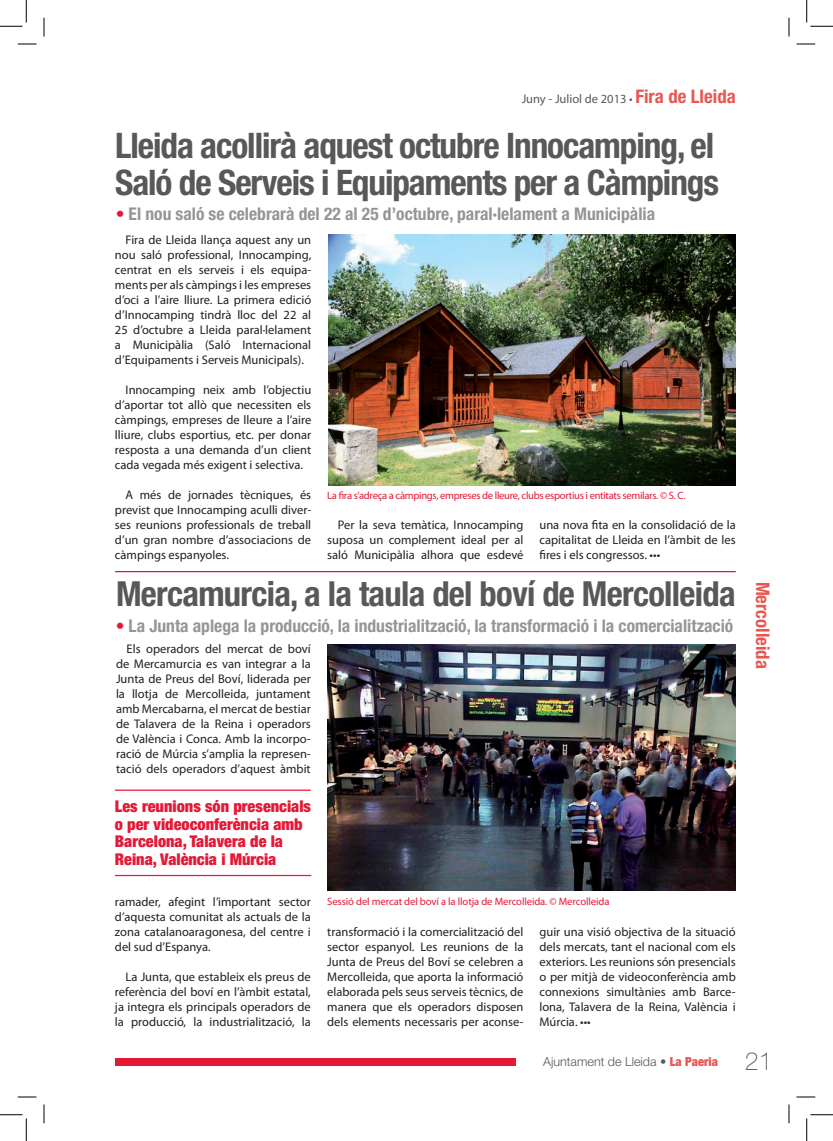
<style>
.page{position:relative;width:833px;height:1141px;background:#fff}
.page>*{position:absolute;margin:0;border:0;box-sizing:border-box;transform-origin:0 0}
.t1{font:700 condensed 35.25px/37.1px "Helvetica Neue LT Std";letter-spacing:-.03em;color:#57585a}
.t2{font:700 condensed 34.62px "Helvetica Neue LT Std";letter-spacing:-.02em;color:#57585a}
.t3{font:700 condensed 18.75px "Helvetica Neue LT Std";color:#e95652}
.t4{font:700 condensed 17.5px "Helvetica Neue LT Std";color:#939598}
.t5{font:900 condensed 16.25px/17.5px "Helvetica Neue LT Std";color:#e51836}
.t6{font:12.5px/15px "Myriad Pro";color:#231f20;text-align:justify}
.t7{font:12.5px "Myriad Pro";color:#57585a}
.t8{font:300 12.5px "Helvetica Neue LT Std";color:#57585a}
.t9{font:10.62px "Myriad Pro";letter-spacing:-.03em;color:#e51836}
.t10{font:10.62px "Myriad Pro";letter-spacing:-.01em;color:#e51836}
.s1{font-family:"Helvetica Neue LT Std";font-weight:700;font-stretch:condensed;font-size:18.75px;color:#e95652}
.s2{color:#e51836}
.s3{font-weight:500}
.s4{font-weight:900;font-stretch:condensed;color:#e95652}
.s5{font-weight:100;font-size:25px}
</style>
<div class="page">
<div style="left:115px;top:1058px;width:400px;height:7px;background:#e51836"></div>
<hr style="left:115px;top:874px;width:196px;height:2px;background:#e51836">
<hr style="left:115px;top:789px;width:195px;height:1px;background:#e51836">
<img style="left:327px;top:644px;width:408px;height:246px">
<img style="left:328px;top:234px;width:407px;height:252px">
<hr style="left:115px;top:571px;width:620px;height:1px;background:#e51836">
<svg style="left:18px;top:43px;width:18px;height:2px"></svg>
<svg style="left:796px;top:43px;width:18px;height:2px"></svg>
<svg style="left:18px;top:1096px;width:18px;height:1px"></svg>
<svg style="left:796px;top:1096px;width:18px;height:1px"></svg>
<svg style="left:43px;top:18px;width:2px;height:18px"></svg>
<svg style="left:43px;top:1104px;width:2px;height:19px"></svg>
<svg style="left:788px;top:18px;width:1px;height:18px"></svg>
<svg style="left:788px;top:1104px;width:1px;height:19px"></svg>
<svg style="left:0;top:0;width:27px;height:27px"></svg>
<svg style="left:0;top:1114px;width:27px;height:26px"></svg>
<svg style="left:806px;top:0;width:26px;height:27px"></svg>
<svg style="left:806px;top:1114px;width:26px;height:26px"></svg>
<p class="t7" style="left:521px;top:92px;width:215px">Juny - Juliol de 2013 • <span class="s1">Fira de Lleida</span></p>
<p class="t1" style="left:115px;top:126px;width:605px">Lleida acollirà aquest octubre Innocamping, el<br>Saló de Serveis i Equipaments per a Càmpings</p>
<p class="t4" style="left:116px;top:203px;width:540px"><span class="s2">•</span> El nou saló se celebrarà del 22 al 25 d’octubre, paral·lelament a Municipàlia</p>
<p class="t6" style="left:115px;top:232px;width:198px;text-indent:11px">Fira de Lleida llança aquest any un nou saló professional, Innocamping, centrat en els serveis i els equipa&shy;ments per als càmpings i les empreses d’oci a l’aire lliure. La primera edició d’Innocamping tindrà lloc del 22 al 25 d’octubre a Lleida paral·lelament a Municipàlia (Saló Internacional d’Equipaments i Serveis Municipals).</p>
<p class="t6" style="left:115px;top:382px;width:198px;text-indent:11px">Innocamping neix amb l’objectiu d’aportar tot allò que necessiten els càmpings, empreses de lleure a l’aire lliure, clubs esportius, etc. per donar resposta a una demanda d’un client cada vegada més exigent i selectiva.</p>
<p class="t6" style="left:115px;top:487px;width:198px;text-indent:11px">A més de jornades tècniques, és previst que Innocamping aculli diver&shy;ses reunions professionals de treball d’un gran nombre d’associacions de càmpings espanyoles.</p>
<p class="t9" style="left:327px;top:488px;width:360px">La fira s’adreça a càmpings, empreses de lleure, clubs esportius i entitats semilars. © S. C.</p>
<p class="t6" style="left:327px;top:517px;width:198px;text-indent:11px">Per la seva temàtica, Innocamping suposa un complement ideal per al saló Municipàlia alhora que esdevé</p>
<p class="t6" style="left:539px;top:517px;width:198px">una nova fita en la consolidació de la capitalitat de Lleida en l’àmbit de les fires i els congressos. •••</p>
<p class="t2" style="left:116px;top:573px;width:620px">Mercamurcia, a la taula del boví de Mercolleida</p>
<p class="t4" style="left:116px;top:614px;width:618px"><span class="s2">•</span> La Junta aplega la producció, la industrialització, la transformació i la comercialització</p>
<p class="t6" style="left:116px;top:641px;width:196px;text-indent:11px">Els operadors del mercat de boví de Mercamurcia es van integrar a la Junta de Preus del Boví, liderada per la llotja de Mercolleida, juntament amb Mercabarna, el mercat de bestiar de Talavera de la Reina i operadors de València i Conca. Amb la incorpo&shy;ració de Múrcia s’amplia la represen&shy;tació dels operadors d’aquest àmbit</p>
<p class="t5" style="left:115px;top:797px;width:197px">Les reunions són presencials o per videoconferència amb<br>Barcelona, Talavera de la<br>Reina, València i Múrcia</p>
<p class="t6" style="left:115px;top:894px;width:197px">ramader, afegint l’important sector d’aquesta comunitat als actuals de la zona catalanoaragonesa, del centre i del sud d’Espanya.</p>
<p class="t6" style="left:115px;top:969px;width:197px;text-indent:11px">La Junta, que estableix els preus de referència del boví en l’àmbit estatal, ja integra els principals operadors de la producció, la industrialització, la</p>
<p class="t10" style="left:327px;top:894px;width:284px">Sessió del mercat del boví a la llotja de Mercolleida. © Mercolleida</p>
<p class="t6" style="left:327px;top:924px;width:198px">transformació i la comercialització del sector espanyol. Les reunions de la Junta de Preus del Boví se celebren a Mercolleida, que aporta la informació elaborada pels seus serveis tècnics, de manera que els operadors disposen dels elements necessaris per aconse-</p>
<p class="t6" style="left:539px;top:924px;width:198px">guir una visió objectiva de la situació dels mercats, tant el nacional com els exteriors. Les reunions són presencials o per mitjà de videoconferència amb connexions simultànies amb Barce&shy;lona, Talavera de la Reina, València i Múrcia. •••</p>
<p class="t3" style="left:773px;top:581px;width:89px;rotate:90deg">Mercolleida</p>
<p class="t8" style="left:543px;top:1053px;width:231px">Ajuntament de Lleida <span class="s3">•</span> <span class="s4">La Paeria</span> <span class="s5">21</span></p>
</div>
